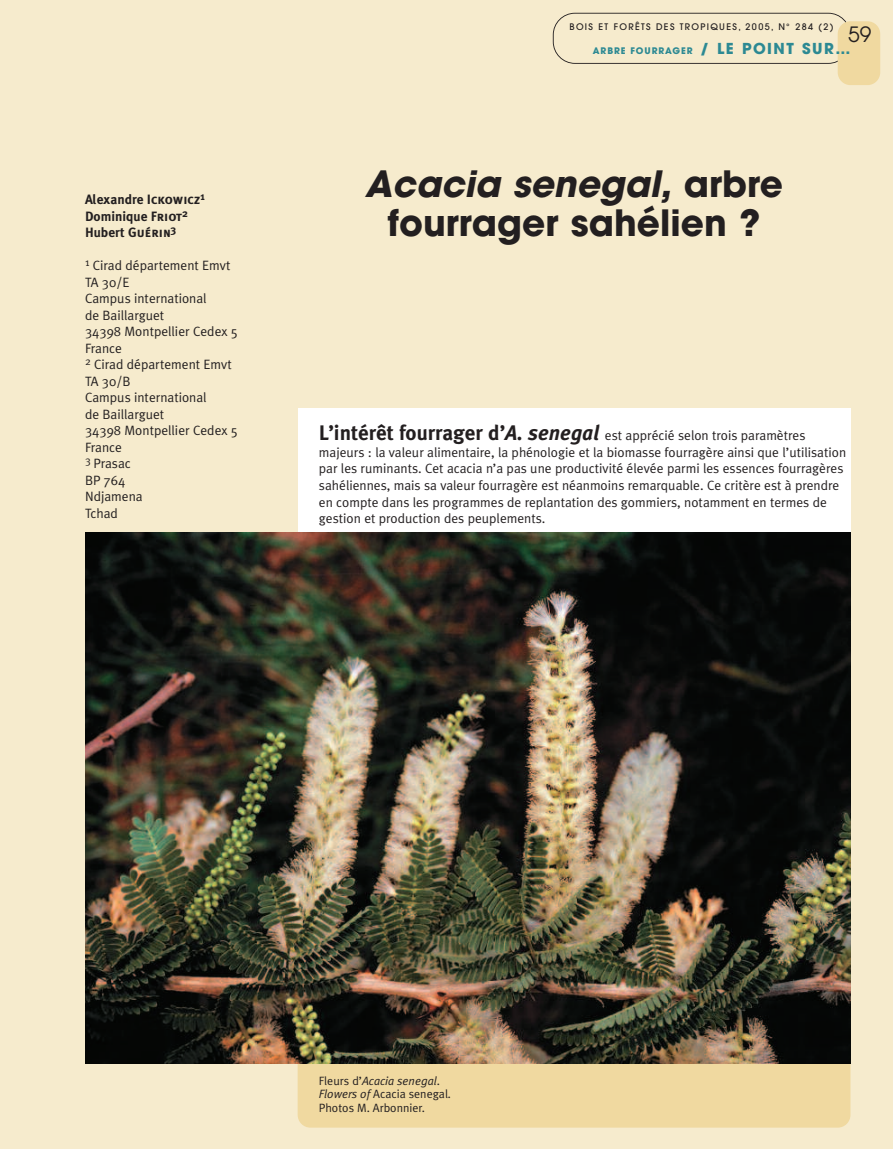
<style>
.page{position:relative;width:893px;height:1149px;background:#fff}
.page>*{position:absolute;margin:0;border:0;box-sizing:border-box;transform-origin:0 0}
.t1{font:700 36px/39px "Avant Garde";color:#231f20;text-align:center}
.t2{font:21px "Avant Garde";color:#231f20}
.t3{font:13.5px/16.5px "Meta Plus Normal";color:#231f20}
.t4{font:700 13.5px/16.5px "Meta Plus";color:#231f20}
.t5{font:12px/13.5px "Meta Plus Normal";color:#231f20}
.t6{font:500 9px "Avant Garde";letter-spacing:.15em;color:#231f20}
.t7{font:700 9px "Avant Garde";letter-spacing:.1em;color:#2c8993}
.s1{font-family:"Meta Plus Bold Caps";font-weight:400}
.s2{font-size:15px}
.s3{font-style:italic}
.s4{font-family:"Meta Plus";font-weight:700;font-size:21px}
.s5{font-family:"Meta Plus";font-weight:700;font-style:italic;font-size:21px}
</style>
<div class="page">
<div style="left:0;top:0;width:893px;height:1148px;background:#f6ebcd"></div>
<div style="left:298px;top:927px;width:552px;height:200px;background:#f0d9a0;border-radius:13px"></div>
<div style="left:298px;top:408px;width:552px;height:163px;background:#fff"></div>
<svg style="left:553px;top:13px;width:294px;height:51px"></svg>
<div style="left:838px;top:21px;width:42px;height:64px;background:#f0d9a0;border-radius:13px"></div>
<img style="left:85px;top:532px;width:765px;height:531px">
<p class="t4" style="left:85px;top:191px;width:121px">Alexandre <span class="s1">Ickowicz</span><sup>1<br></sup>Dominique <span class="s1">Friot</span><sup>2<br></sup>Hubert <span class="s1">Guérin</span><sup>3</sup></p>
<p class="t3" style="left:85px;top:257px;width:155px"><sup>1</sup> Cirad département Emvt<br>TA 30/E<br>Campus international<br>de Baillarguet<br>34398 Montpellier Cedex 5<br>France<br><sup>2</sup> Cirad département Emvt<br>TA 30/B<br>Campus international<br>de Baillarguet<br>34398 Montpellier Cedex 5<br>France<br><sup>3</sup> Prasac<br>BP 764<br>Ndjamena<br>Tchad</p>
<p class="t6" style="left:569px;top:23px;width:266px">BOIS ET FORÊTS DES TROPIQUES, 2005, N° 284 (2)</p>
<h2 class="t2" style="left:848px;top:26px;width:25px">59</h2>
<p class="t7" style="left:593px;top:47px;width:259px">ARBRE FOURRAGER <span class="s2">/ LE POINT SUR…</span></p>
<h1 class="t1" style="left:365px;top:169px;width:420px"><span class="s3">Acacia senegal,</span> arbre fourrager sahélien ?</h1>
<p class="t3" style="left:319px;top:427px;width:529px"><span class="s4">L’intérêt fourrager d’</span><span class="s5">A. senegal</span> est apprécié selon trois paramètres majeurs : la valeur alimentaire, la phénologie et la biomasse fourragère ainsi que l’utilisation par les ruminants. Cet acacia n’a pas une productivité élevée parmi les essences fourragères sahéliennes, mais sa valeur fourragère est néanmoins remarquable. Ce critère est à prendre en compte dans les programmes de replantation des gommiers, notamment en termes de gestion et production des peuplements.</p>
<p class="t5" style="left:319px;top:1073px;width:134px">Fleurs d’<span class="s3">Acacia senegal</span>.<br><span class="s3">Flowers of</span> Acacia senegal<span class="s3">.<br></span>Photos M. Arbonnier.</p>
</div>
